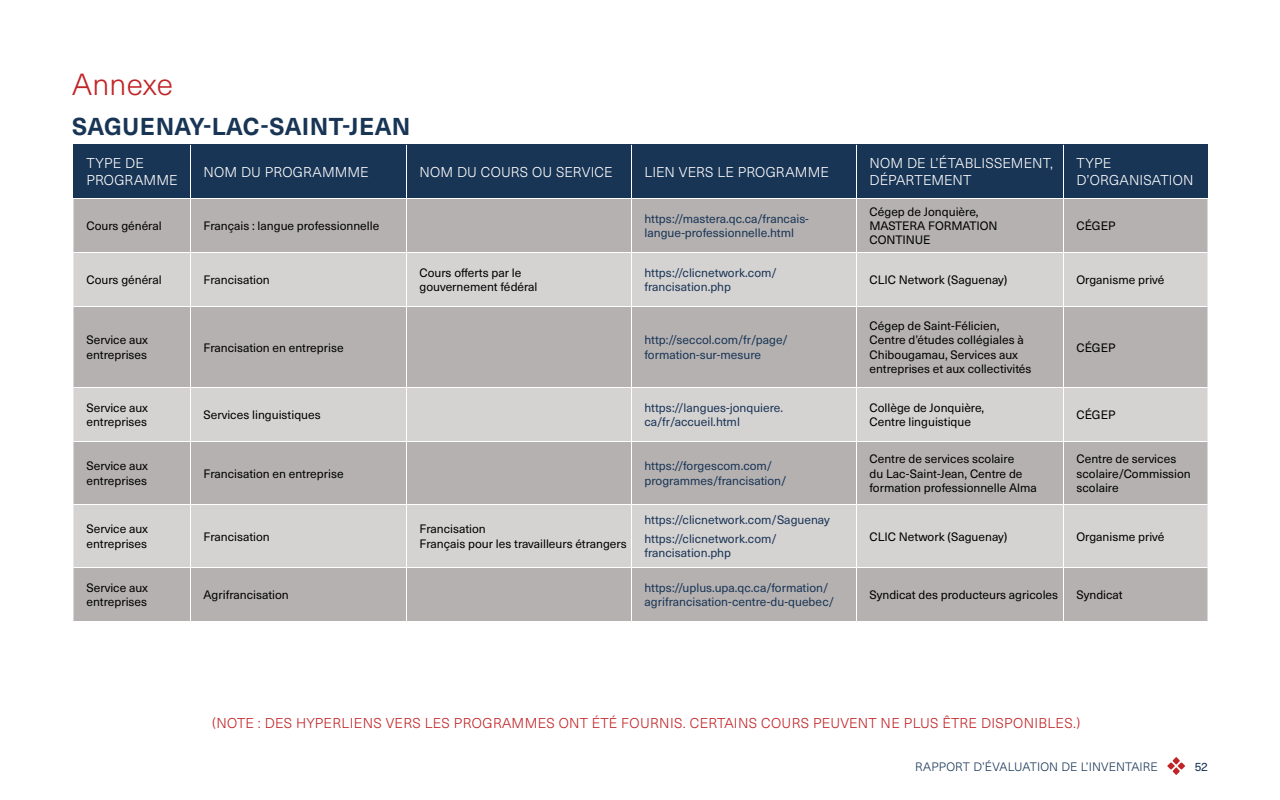
<style>
.page{position:relative;width:1280px;height:800px;background:#fff}
.page>*{position:absolute;margin:0;border:0;box-sizing:border-box;transform-origin:0 0}
.t1{font:300 30px "Neue Haas Unica W1 G";letter-spacing:.005em;color:#c12427}
.t2{font:700 24px "Neue Haas Unica W1 G";letter-spacing:.01em;color:#193555}
.t3{font:300 14px/16.8px "Neue Haas Unica W1 G";letter-spacing:.01em;color:#fff}
.t4{font:300 14px "Neue Haas Unica W1 G";letter-spacing:.025em;color:#c12427}
.t5{font:12px/14.4px "Neue Haas Unica W1 G";color:#000}
.t6{font:12px/14.4px "Neue Haas Unica W1 G";color:#193555}
.t7{font:300 12px "Neue Haas Unica W1 G";letter-spacing:.01em;color:#193555}
</style>
<div class="page">
<svg style="left:1167px;top:757px;width:18px;height:18px"></svg>
<div style="left:74px;top:145px;width:1133px;height:53px;background:#193555"></div>
<div style="left:74px;top:199px;width:1134px;height:422px;background:#b5b1b1"></div>
<svg style="left:74px;top:253px;width:1134px;height:314px;background:#c6c2c2"></svg>
<hr style="left:190px;top:145px;width:1px;height:53px;background:#fff">
<hr style="left:406px;top:145px;width:1px;height:53px;background:#fff">
<hr style="left:631px;top:145px;width:1px;height:53px;background:#fff">
<hr style="left:856px;top:145px;width:1px;height:53px;background:#fff">
<hr style="left:1063px;top:145px;width:1px;height:53px;background:#fff">
<hr style="left:73px;top:145px;width:1px;height:53px;background:#193555">
<hr style="left:73px;top:144px;width:117px;height:1px;background:#193555">
<hr style="left:190px;top:144px;width:216px;height:1px;background:#193555">
<hr style="left:406px;top:144px;width:226px;height:1px;background:#193555">
<hr style="left:632px;top:144px;width:224px;height:1px;background:#193555">
<hr style="left:856px;top:144px;width:208px;height:1px;background:#193555">
<hr style="left:1064px;top:144px;width:144px;height:1px;background:#193555">
<hr style="left:1207px;top:145px;width:1px;height:53px;background:#193555">
<hr style="left:190px;top:199px;width:1px;height:53px;background:#fff">
<hr style="left:406px;top:199px;width:1px;height:53px;background:#fff">
<hr style="left:631px;top:199px;width:1px;height:53px;background:#fff">
<hr style="left:856px;top:199px;width:1px;height:53px;background:#fff">
<hr style="left:1063px;top:199px;width:1px;height:53px;background:#fff">
<hr style="left:74px;top:252px;width:116px;height:1px;background:#fff">
<hr style="left:190px;top:252px;width:216px;height:1px;background:#fff">
<hr style="left:190px;top:253px;width:1px;height:53px;background:#fff">
<hr style="left:406px;top:252px;width:226px;height:1px;background:#fff">
<hr style="left:406px;top:253px;width:1px;height:53px;background:#fff">
<hr style="left:632px;top:252px;width:224px;height:1px;background:#fff">
<hr style="left:631px;top:253px;width:1px;height:53px;background:#fff">
<hr style="left:856px;top:252px;width:208px;height:1px;background:#fff">
<hr style="left:856px;top:253px;width:1px;height:53px;background:#fff">
<hr style="left:1064px;top:252px;width:144px;height:1px;background:#fff">
<hr style="left:1063px;top:253px;width:1px;height:53px;background:#fff">
<hr style="left:74px;top:306px;width:116px;height:1px;background:#fff">
<hr style="left:190px;top:306px;width:216px;height:1px;background:#fff">
<hr style="left:190px;top:307px;width:1px;height:80px;background:#fff">
<hr style="left:406px;top:306px;width:226px;height:1px;background:#fff">
<hr style="left:406px;top:307px;width:1px;height:80px;background:#fff">
<hr style="left:632px;top:306px;width:224px;height:1px;background:#fff">
<hr style="left:631px;top:307px;width:1px;height:80px;background:#fff">
<hr style="left:856px;top:306px;width:208px;height:1px;background:#fff">
<hr style="left:856px;top:307px;width:1px;height:80px;background:#fff">
<hr style="left:1064px;top:306px;width:144px;height:1px;background:#fff">
<hr style="left:1063px;top:307px;width:1px;height:80px;background:#fff">
<hr style="left:74px;top:387px;width:116px;height:1px;background:#fff">
<hr style="left:190px;top:387px;width:216px;height:1px;background:#fff">
<hr style="left:190px;top:388px;width:1px;height:53px;background:#fff">
<hr style="left:406px;top:387px;width:226px;height:1px;background:#fff">
<hr style="left:406px;top:388px;width:1px;height:53px;background:#fff">
<hr style="left:632px;top:387px;width:224px;height:1px;background:#fff">
<hr style="left:631px;top:388px;width:1px;height:53px;background:#fff">
<hr style="left:856px;top:387px;width:208px;height:1px;background:#fff">
<hr style="left:856px;top:388px;width:1px;height:53px;background:#fff">
<hr style="left:1064px;top:387px;width:144px;height:1px;background:#fff">
<hr style="left:1063px;top:388px;width:1px;height:53px;background:#fff">
<hr style="left:74px;top:441px;width:116px;height:1px;background:#fff">
<hr style="left:190px;top:441px;width:216px;height:1px;background:#fff">
<hr style="left:190px;top:442px;width:1px;height:62px;background:#fff">
<hr style="left:406px;top:441px;width:226px;height:1px;background:#fff">
<hr style="left:406px;top:442px;width:1px;height:62px;background:#fff">
<hr style="left:632px;top:441px;width:224px;height:1px;background:#fff">
<hr style="left:631px;top:442px;width:1px;height:62px;background:#fff">
<hr style="left:856px;top:441px;width:208px;height:1px;background:#fff">
<hr style="left:856px;top:442px;width:1px;height:62px;background:#fff">
<hr style="left:1064px;top:441px;width:144px;height:1px;background:#fff">
<hr style="left:1063px;top:442px;width:1px;height:62px;background:#fff">
<hr style="left:74px;top:504px;width:116px;height:1px;background:#fff">
<hr style="left:190px;top:504px;width:216px;height:1px;background:#fff">
<hr style="left:190px;top:505px;width:1px;height:62px;background:#fff">
<hr style="left:406px;top:504px;width:226px;height:1px;background:#fff">
<hr style="left:406px;top:505px;width:1px;height:62px;background:#fff">
<hr style="left:632px;top:504px;width:224px;height:1px;background:#fff">
<hr style="left:631px;top:505px;width:1px;height:62px;background:#fff">
<hr style="left:856px;top:504px;width:208px;height:1px;background:#fff">
<hr style="left:856px;top:505px;width:1px;height:62px;background:#fff">
<hr style="left:1064px;top:504px;width:144px;height:1px;background:#fff">
<hr style="left:1063px;top:505px;width:1px;height:62px;background:#fff">
<hr style="left:74px;top:567px;width:116px;height:1px;background:#fff">
<hr style="left:190px;top:567px;width:216px;height:1px;background:#fff">
<hr style="left:190px;top:568px;width:1px;height:53px;background:#fff">
<hr style="left:406px;top:567px;width:226px;height:1px;background:#fff">
<hr style="left:406px;top:568px;width:1px;height:53px;background:#fff">
<hr style="left:632px;top:567px;width:224px;height:1px;background:#fff">
<hr style="left:631px;top:568px;width:1px;height:53px;background:#fff">
<hr style="left:856px;top:567px;width:208px;height:1px;background:#fff">
<hr style="left:856px;top:568px;width:1px;height:53px;background:#fff">
<hr style="left:1064px;top:567px;width:144px;height:1px;background:#fff">
<hr style="left:1063px;top:568px;width:1px;height:53px;background:#fff">
<p class="t1" style="left:72px;top:62px;width:103px">Annexe</p>
<p class="t2" style="left:72px;top:109px;width:340px">SAGUENAY-LAC-SAINT-JEAN</p>
<p class="t3" style="left:86px;top:154px;width:93px">TYPE DE<br>PROGRAMME</p>
<p class="t3" style="left:203px;top:163px;width:167px">NOM DU PROGRAMMME</p>
<p class="t3" style="left:420px;top:163px;width:195px">NOM DU COURS OU SERVICE</p>
<p class="t3" style="left:644px;top:163px;width:186px">LIEN VERS LE PROGRAMME</p>
<p class="t3" style="left:869px;top:154px;width:185px">NOM DE L’ÉTABLISSEMENT,<br>DÉPARTEMENT</p>
<p class="t3" style="left:1076px;top:154px;width:118px">TYPE<br>D’ORGANISATION</p>
<p class="t5" style="left:86px;top:218px;width:77px">Cours général</p>
<p class="t5" style="left:204px;top:218px;width:177px">Français : langue professionnelle</p>
<p class="t6" style="left:644px;top:211px;width:166px">https://mastera.qc.ca/francais&shy;langue-professionnelle.html</p>
<p class="t5" style="left:870px;top:204px;width:130px">Cégep de Jonquière,<br>MASTERA FORMATION<br>CONTINUE</p>
<p class="t5" style="left:1076px;top:218px;width:40px">CÉGEP</p>
<p class="t5" style="left:86px;top:272px;width:77px">Cours général</p>
<p class="t5" style="left:204px;top:272px;width:68px">Francisation</p>
<p class="t5" style="left:420px;top:265px;width:120px">Cours offerts par le gouvernement fédéral</p>
<p class="t6" style="left:644px;top:265px;width:134px">https://clicnetwork.com/ francisation.php</p>
<p class="t5" style="left:870px;top:272px;width:139px">CLIC Network (Saguenay)</p>
<p class="t5" style="left:1076px;top:272px;width:90px">Organisme privé</p>
<p class="t5" style="left:86px;top:332px;width:63px">Service aux entreprises</p>
<p class="t5" style="left:204px;top:339px;width:142px">Francisation en entreprise</p>
<p class="t6" style="left:644px;top:332px;width:145px">http://seccol.com/fr/page/ formation-sur-mesure</p>
<p class="t5" style="left:870px;top:318px;width:164px">Cégep de Saint-Félicien,<br>Centre d’études collégiales à<br>Chibougamau, Services aux entreprises et aux collectivités</p>
<p class="t5" style="left:1076px;top:339px;width:40px">CÉGEP</p>
<p class="t5" style="left:86px;top:400px;width:63px">Service aux entreprises</p>
<p class="t5" style="left:204px;top:407px;width:119px">Services linguistiques</p>
<p class="t6" style="left:644px;top:400px;width:140px">https://langues-jonquiere. ca/fr/accueil.html</p>
<p class="t5" style="left:870px;top:400px;width:116px">Collège de Jonquière,<br>Centre linguistique</p>
<p class="t5" style="left:1076px;top:407px;width:40px">CÉGEP</p>
<p class="t5" style="left:86px;top:458px;width:63px">Service aux entreprises</p>
<p class="t5" style="left:204px;top:465px;width:142px">Francisation en entreprise</p>
<p class="t6" style="left:644px;top:458px;width:144px">https://forgescom.com/ programmes/francisation/</p>
<p class="t5" style="left:870px;top:451px;width:169px">Centre de services scolaire<br>du Lac-Saint-Jean, Centre de formation professionnelle Alma</p>
<p class="t5" style="left:1076px;top:451px;width:116px">Centre de services scolaire/Commission scolaire</p>
<p class="t5" style="left:86px;top:521px;width:63px">Service aux entreprises</p>
<p class="t5" style="left:204px;top:528px;width:68px">Francisation</p>
<p class="t6" style="left:644px;top:512px;width:187px">https://clicnetwork.com/Saguenay</p>
<p class="t6" style="left:644px;top:531px;width:134px">https://clicnetwork.com/ francisation.php</p>
<p class="t5" style="left:870px;top:528px;width:139px">CLIC Network (Saguenay)</p>
<p class="t5" style="left:1076px;top:528px;width:90px">Organisme privé</p>
<p class="t5" style="left:420px;top:521px;width:68px">Francisation</p>
<p class="t5" style="left:420px;top:536px;width:209px">Français pour les travailleurs étrangers</p>
<p class="t5" style="left:86px;top:580px;width:63px">Service aux entreprises</p>
<p class="t5" style="left:204px;top:587px;width:87px">Agrifrancisation</p>
<p class="t6" style="left:644px;top:580px;width:191px">https://uplus.upa.qc.ca/formation/ agrifrancisation-centre-du-quebec/</p>
<p class="t5" style="left:870px;top:587px;width:190px">Syndicat des producteurs agricoles</p>
<p class="t5" style="left:1076px;top:587px;width:48px">Syndicat</p>
<p class="t4" style="left:212px;top:713px;width:869px">(NOTE : DES HYPERLIENS VERS LES PROGRAMMES ONT ÉTÉ FOURNIS. CERTAINS COURS PEUVENT NE PLUS ÊTRE DISPONIBLES.)</p>
<p class="t7" style="left:915px;top:758px;width:244px">RAPPORT D’ÉVALUATION DE L’INVENTAIRE</p>
<p class="t6" style="left:1195px;top:759px;width:15px">52</p>
</div>
